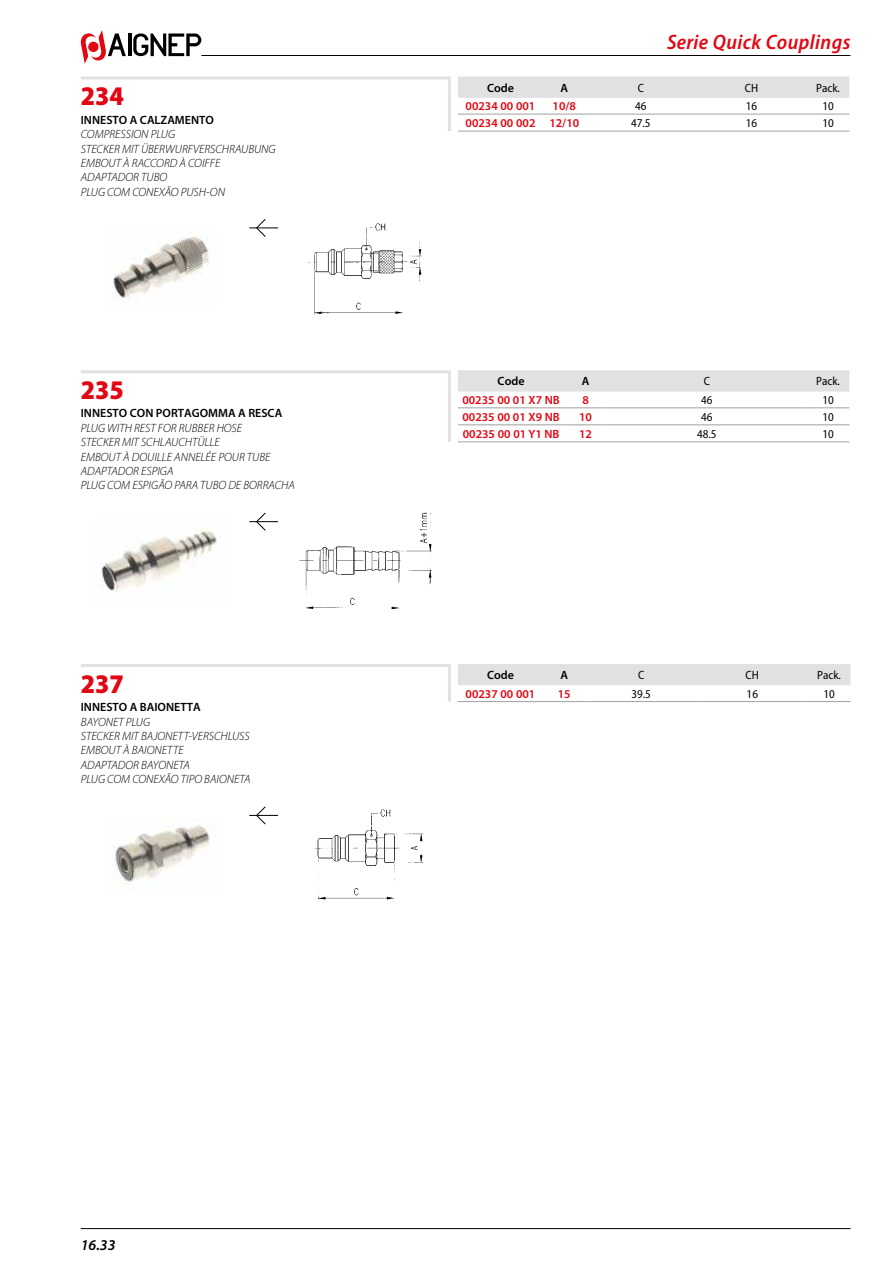
<style>
.page{position:relative;width:893px;height:1263px;background:#fff}
.page>*{position:absolute;margin:0;border:0;box-sizing:border-box;transform-origin:0 0}
.t1{font:900 semi-condensed 27px "Myriad Pro";color:#e30613}
.t2{font:italic 600 semi-condensed 21px "Myriad Pro";letter-spacing:.02em;color:#e30613}
.t3{font:italic 600 15px "Myriad Pro";color:#000}
.t4{font:italic 300 12px/14.4px "Myriad Pro";color:#000}
.t5{font:600 12px "Myriad Pro";color:#e30613}
.t6{font:600 12px "Myriad Pro";color:#000}
.t7{font:semi-condensed 12px "Myriad Pro";color:#000}
</style>
<div class="page">
<hr style="left:81px;top:1228px;width:769px;height:1px;background:#000">
<hr style="left:201px;top:55px;width:649px;height:1px;background:#000">
<hr style="left:128px;top:33px;width:3px;height:23px;background:#000">
<svg style="left:133px;top:33px;width:68px;height:23px"></svg>
<svg style="left:80px;top:30px;width:46px;height:34px"></svg>
<hr style="left:81px;top:77px;width:368px;height:3px;background:#e1e1e1">
<hr style="left:81px;top:370px;width:368px;height:3px;background:#e1e1e1">
<hr style="left:81px;top:664px;width:368px;height:3px;background:#e1e1e1">
<div style="left:458px;top:77px;width:391px;height:21px;background:#e1e1e1"></div>
<hr style="left:807px;top:114px;width:42px;height:1px;background:#a1a1a1">
<hr style="left:448px;top:77px;width:3px;height:21px;background:#e3e3e3">
<hr style="left:586px;top:114px;width:110px;height:1px;background:#a1a1a1">
<hr style="left:696px;top:114px;width:111px;height:1px;background:#a1a1a1">
<hr style="left:586px;top:131px;width:110px;height:1px;background:#a1a1a1">
<hr style="left:696px;top:131px;width:111px;height:1px;background:#a1a1a1">
<hr style="left:458px;top:114px;width:85px;height:1px;background:#a1a1a1">
<hr style="left:543px;top:114px;width:43px;height:1px;background:#a1a1a1">
<hr style="left:458px;top:131px;width:85px;height:1px;background:#a1a1a1">
<hr style="left:543px;top:131px;width:43px;height:1px;background:#a1a1a1">
<hr style="left:807px;top:131px;width:42px;height:1px;background:#a1a1a1">
<hr style="left:448px;top:98px;width:3px;height:16px;background:#e1e1e1">
<hr style="left:448px;top:114px;width:3px;height:17px;background:#e1e1e1">
<img style="left:308px;top:223px;width:114px;height:92px">
<img style="left:113px;top:236px;width:97px;height:65px">
<svg style="left:249px;top:219px;width:29px;height:18px"></svg>
<svg style="left:458px;top:370px;width:391px;height:22px"></svg>
<hr style="left:807px;top:408px;width:42px;height:1px;background:#a1a1a1">
<hr style="left:807px;top:425px;width:42px;height:1px;background:#a1a1a1">
<hr style="left:807px;top:442px;width:42px;height:1px;background:#a1a1a1">
<hr style="left:448px;top:370px;width:3px;height:22px;background:#e3e3e3">
<hr style="left:607px;top:408px;width:200px;height:1px;background:#a1a1a1">
<hr style="left:607px;top:425px;width:200px;height:1px;background:#a1a1a1">
<hr style="left:458px;top:408px;width:106px;height:1px;background:#a1a1a1">
<hr style="left:564px;top:408px;width:43px;height:1px;background:#a1a1a1">
<hr style="left:458px;top:425px;width:106px;height:1px;background:#a1a1a1">
<hr style="left:564px;top:425px;width:43px;height:1px;background:#a1a1a1">
<hr style="left:458px;top:442px;width:106px;height:1px;background:#a1a1a1">
<hr style="left:564px;top:442px;width:43px;height:1px;background:#a1a1a1">
<hr style="left:607px;top:442px;width:200px;height:1px;background:#a1a1a1">
<hr style="left:448px;top:392px;width:3px;height:16px;background:#e1e1e1">
<hr style="left:448px;top:408px;width:3px;height:17px;background:#e1e1e1">
<hr style="left:448px;top:425px;width:3px;height:17px;background:#e1e1e1">
<img style="left:300px;top:512px;width:132px;height:97px">
<img style="left:100px;top:528px;width:117px;height:64px">
<svg style="left:249px;top:512px;width:29px;height:19px"></svg>
<div style="left:458px;top:664px;width:392px;height:21px;background:#e1e1e1"></div>
<hr style="left:448px;top:664px;width:3px;height:21px;background:#e3e3e3">
<hr style="left:586px;top:701px;width:111px;height:1px;background:#a1a1a1">
<hr style="left:697px;top:701px;width:111px;height:1px;background:#a1a1a1">
<hr style="left:458px;top:701px;width:85px;height:1px;background:#a1a1a1">
<hr style="left:543px;top:701px;width:43px;height:1px;background:#a1a1a1">
<hr style="left:808px;top:701px;width:42px;height:1px;background:#a1a1a1">
<hr style="left:448px;top:685px;width:3px;height:17px;background:#e1e1e1">
<img style="left:313px;top:809px;width:110px;height:91px">
<img style="left:115px;top:825px;width:95px;height:59px">
<svg style="left:249px;top:806px;width:29px;height:19px"></svg>
<h1 class="t1" style="left:81px;top:81px;width:45px">234</h1>
<p class="t6" style="left:81px;top:112px;width:135px">INNESTO A CALZAMENTO</p>
<p class="t4" style="left:81px;top:127px;width:196px">COMPRESSION PLUG<br>STECKER MIT ÜBERWURFVERSCHRAUBUNG<br>EMBOUT À RACCORD À COIFFE<br>ADAPTADOR TUBO<br>PLUG COM CONEXÃO PUSH-ON</p>
<h1 class="t1" style="left:81px;top:374px;width:45px">235</h1>
<p class="t6" style="left:81px;top:406px;width:203px">INNESTO CON PORTAGOMMA A RESCA</p>
<p class="t4" style="left:81px;top:421px;width:216px">PLUG WITH REST FOR RUBBER HOSE<br>STECKER MIT SCHLAUCHTÜLLE<br>EMBOUT À DOUILLE ANNELÉE POUR TUBE<br>ADAPTADOR ESPIGA<br>PLUG COM ESPIGÃO PARA TUBO DE BORRACHA</p>
<h1 class="t1" style="left:81px;top:668px;width:45px">237</h1>
<p class="t6" style="left:81px;top:699px;width:121px">INNESTO A BAIONETTA</p>
<p class="t4" style="left:81px;top:715px;width:171px">BAYONET PLUG<br>STECKER MIT BAJONETT-VERSCHLUSS<br>EMBOUT À BAIONETTE<br>ADAPTADOR BAYONETA<br>PLUG COM CONEXÃO TIPO BAIONETA</p>
<h2 class="t2" style="left:667px;top:31px;width:185px">Serie Quick Couplings</h2>
<p class="t6" style="left:487px;top:80px;width:28px">Code</p>
<p class="t6" style="left:560px;top:80px;width:9px">A</p>
<p class="t7" style="left:638px;top:81px;width:8px">C</p>
<p class="t7" style="left:745px;top:81px;width:15px">CH</p>
<p class="t7" style="left:816px;top:81px;width:25px">Pack.</p>
<p class="t5" style="left:466px;top:99px;width:71px">00234 00 001</p>
<p class="t5" style="left:553px;top:99px;width:25px">10/8</p>
<p class="t7" style="left:635px;top:100px;width:13px">46</p>
<p class="t7" style="left:746px;top:100px;width:13px">16</p>
<p class="t7" style="left:822px;top:100px;width:13px">10</p>
<p class="t5" style="left:466px;top:115px;width:115px">00234 00 002 12/10</p>
<p class="t7" style="left:631px;top:117px;width:21px">47.5</p>
<p class="t7" style="left:746px;top:117px;width:13px">16</p>
<p class="t7" style="left:822px;top:117px;width:13px">10</p>
<p class="t6" style="left:498px;top:374px;width:28px">Code</p>
<p class="t6" style="left:582px;top:374px;width:9px">A</p>
<p class="t7" style="left:704px;top:375px;width:8px">C</p>
<p class="t7" style="left:816px;top:375px;width:25px">Pack.</p>
<p class="t5" style="left:462px;top:392px;width:99px">00235 00 01 X7 NB</p>
<p class="t5" style="left:582px;top:392px;width:8px">8</p>
<p class="t7" style="left:701px;top:394px;width:13px">46</p>
<p class="t7" style="left:822px;top:394px;width:13px">10</p>
<p class="t5" style="left:462px;top:409px;width:99px">00235 00 01 X9 NB</p>
<p class="t5" style="left:579px;top:409px;width:14px">10</p>
<p class="t7" style="left:701px;top:410px;width:13px">46</p>
<p class="t7" style="left:822px;top:410px;width:13px">10</p>
<p class="t5" style="left:463px;top:426px;width:98px">00235 00 01 Y1 NB</p>
<p class="t5" style="left:579px;top:426px;width:14px">12</p>
<p class="t7" style="left:697px;top:427px;width:21px">48.5</p>
<p class="t7" style="left:822px;top:427px;width:13px">10</p>
<p class="t6" style="left:487px;top:667px;width:28px">Code</p>
<p class="t6" style="left:560px;top:667px;width:9px">A</p>
<p class="t7" style="left:638px;top:669px;width:8px">C</p>
<p class="t7" style="left:746px;top:669px;width:15px">CH</p>
<p class="t7" style="left:817px;top:669px;width:25px">Pack.</p>
<p class="t5" style="left:466px;top:686px;width:71px">00237 00 001</p>
<p class="t5" style="left:558px;top:686px;width:14px">15</p>
<p class="t7" style="left:631px;top:687px;width:21px">39.5</p>
<p class="t7" style="left:747px;top:687px;width:13px">16</p>
<p class="t7" style="left:823px;top:687px;width:13px">10</p>
<p class="t3" style="left:81px;top:1235px;width:36px">16.33</p>
</div>
